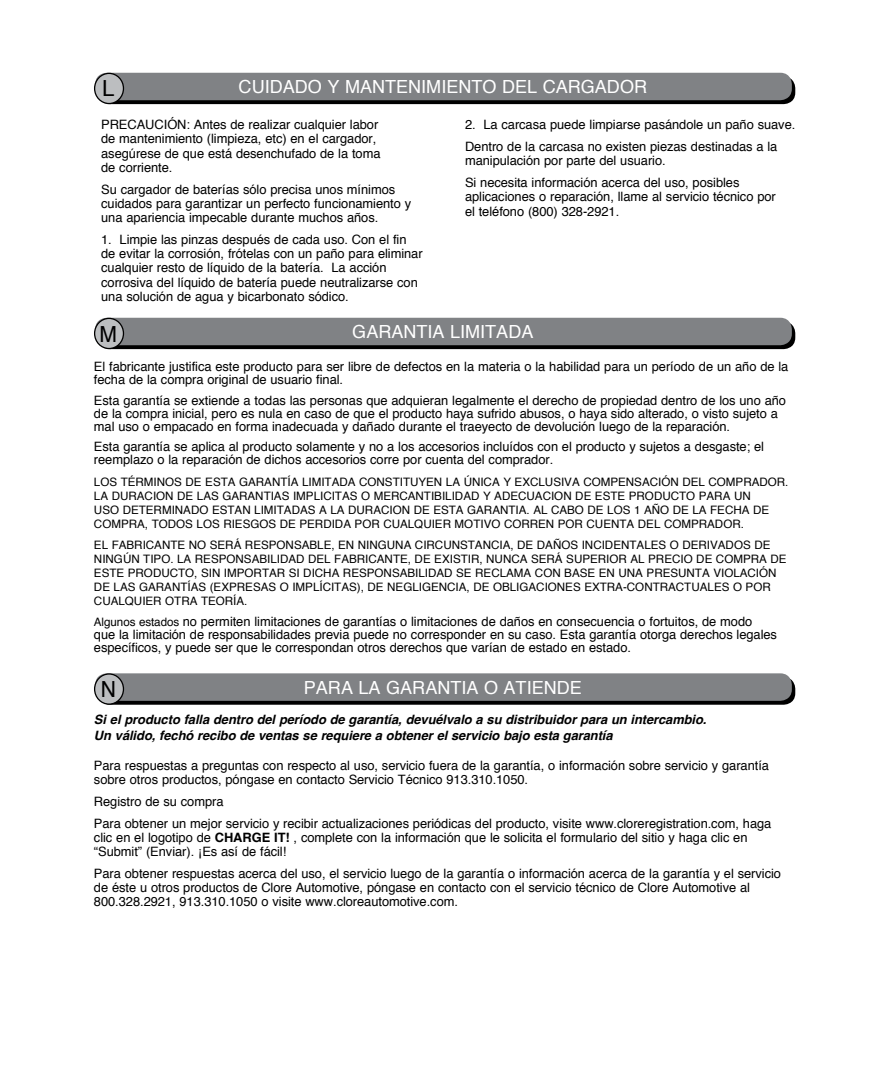
<style>
.page{position:relative;width:882px;height:1080px;background:#fff}
.page>*{position:absolute;margin:0;border:0;box-sizing:border-box;transform-origin:0 0}
.t1{font:22.2px "Helvetica";color:#000;scale:.95 1}
.t2{font:22.2px "Helvetica";color:#000}
.t3{font:18px "Helvetica";color:#fff}
.t4{font:13px/14.2px "Helvetica";letter-spacing:-.005em;color:#000}
.t5{font:italic 700 13px/15.4px "Helvetica";letter-spacing:-.005em;color:#000}
.t6{font:11.6px/14px "Helvetica";color:#000}
.s1{font-size:11.6px}
.s2{font-weight:700}
</style>
<div class="page">
<div style="left:99px;top:322px;width:696px;height:27px;background:linear-gradient(to right,#000,#000);border-radius:12px"></div>
<div style="left:95px;top:318px;width:697px;height:27px;background:#808285;border-radius:12px"></div>
<div style="left:95px;top:318px;width:28px;height:31px;background:#bcbec0;border-radius:50%"></div>
<div style="left:94px;top:318px;width:30px;height:31px;border:1px solid #000;border-radius:50%"></div>
<div style="left:99px;top:677px;width:696px;height:28px;background:#000;border-radius:12px"></div>
<div style="left:95px;top:673px;width:697px;height:28px;background:#808285;border-radius:12px"></div>
<div style="left:95px;top:674px;width:28px;height:30px;background:#bcbec0;border-radius:50%"></div>
<div style="left:94px;top:673px;width:30px;height:32px;border:1px solid #000;border-radius:50%"></div>
<div style="left:99px;top:77px;width:696px;height:27px;background:linear-gradient(to right,#000,#000);border-radius:12px"></div>
<div style="left:95px;top:73px;width:697px;height:27px;background:#808285;border-radius:12px"></div>
<div style="left:95px;top:73px;width:28px;height:31px;background:#bcbec0;border-radius:50%"></div>
<div style="left:94px;top:73px;width:30px;height:31px;border:1px solid #000;border-radius:50%"></div>
<h1 class="t2" style="left:102px;top:71px;width:14px">L</h1>
<h2 class="t3" style="left:239px;top:73px;width:410px">CUIDADO Y MANTENIMIENTO DEL CARGADOR</h2>
<p class="t4" style="left:101px;top:118px;width:281px">PRECAUCIÓN: Antes de realizar cualquier labor de mantenimiento (limpieza, etc) en el cargador, asegúrese de que está desenchufado de la toma de corriente.</p>
<p class="t4" style="left:101px;top:182px;width:312px">Su cargador de baterías sólo precisa unos mínimos cuidados para garantizar un perfecto funcionamiento y una apariencia impecable durante muchos años.</p>
<p class="t4" style="left:101px;top:233px;width:323px">1. Limpie las pinzas después de cada uso. Con el fin de evitar la corrosión, frótelas con un paño para eliminar cualquier resto de líquido de la batería. La acción corrosiva del líquido de batería puede neutralizarse con una solución de agua y bicarbonato sódico.</p>
<p class="t4" style="left:465px;top:114px;width:332px;line-height:22px">2. La carcasa puede limpiarse pasándole un paño suave.<br>Dentro de la carcasa no existen piezas destinadas a la</p>
<p class="t4" style="left:465px;top:150px;width:276px;line-height:22px">manipulación por parte del usuario.<br>Si necesita información acerca del uso, posibles</p>
<p class="t4" style="left:465px;top:190px;width:312px">aplicaciones o reparación, llame al servicio técnico por el teléfono (800) 328-2921.</p>
<h1 class="t1" style="left:100px;top:317px;width:20px">M</h1>
<h2 class="t3" style="left:352px;top:318px;width:183px">GARANTIA LIMITADA</h2>
<p class="t4" style="left:94px;top:361px;width:696px;line-height:13px">El fabricante justifica este producto para ser libre de defectos en la materia o la habilidad para un período de un año de la fecha de la compra original de usuario final.</p>
<p class="t4" style="left:94px;top:394px;width:694px;line-height:13px">Esta garantía se extiende a todas las personas que adquieran legalmente el derecho de propiedad dentro de los uno año de la compra inicial, pero es nula en caso de que el producto haya sufrido abusos, o haya sido alterado, o visto sujeto a mal uso o empacado en forma inadecuada y dañado durante el traeyecto de devolución luego de la reparación.</p>
<p class="t4" style="left:94px;top:441px;width:672px;line-height:13px">Esta garantía se aplica al producto solamente y no a los accesorios incluídos con el producto y sujetos a desgaste; el reemplazo o la reparación de dichos accesorios corre por cuenta del comprador.</p>
<p class="t6" style="left:94px;top:475px;width:696px">LOS TÉRMINOS DE ESTA GARANTÍA LIMITADA CONSTITUYEN LA ÚNICA Y EXCLUSIVA COMPENSACIÓN DEL COMPRADOR.<br>LA DURACION DE LAS GARANTIAS IMPLICITAS O MERCANTIBILIDAD Y ADECUACION DE ESTE PRODUCTO PARA UN<br>USO DETERMINADO ESTAN LIMITADAS A LA DURACION DE ESTA GARANTIA. AL CABO DE LOS 1 AÑO DE LA FECHA DE COMPRA, TODOS LOS RIESGOS DE PERDIDA POR CUALQUIER MOTIVO CORREN POR CUENTA DEL COMPRADOR.</p>
<p class="t6" style="left:94px;top:539px;width:694px">EL FABRICANTE NO SERÁ RESPONSABLE, EN NINGUNA CIRCUNSTANCIA, DE DAÑOS INCIDENTALES O DERIVADOS DE NINGÚN TIPO. LA RESPONSABILIDAD DEL FABRICANTE, DE EXISTIR, NUNCA SERÁ SUPERIOR AL PRECIO DE COMPRA DE ESTE PRODUCTO, SIN IMPORTAR SI DICHA RESPONSABILIDAD SE RECLAMA CON BASE EN UNA PRESUNTA VIOLACIÓN DE LAS GARANTÍAS (EXPRESAS O IMPLÍCITAS), DE NEGLIGENCIA, DE OBLIGACIONES EXTRA-CONTRACTUALES O POR CUALQUIER OTRA TEORÍA.</p>
<p class="t4" style="left:94px;top:615px;width:685px;line-height:13px"><span class="s1">Algunos estados</span> no permiten limitaciones de garantías o limitaciones de daños en consecuencia o fortuitos, de modo<br>que la limitación de responsabilidades previa puede no corresponder en su caso. Esta garantía otorga derechos legales específicos, y puede ser que le correspondan otros derechos que varían de estado en estado.</p>
<h1 class="t1" style="left:101px;top:672px;width:18px">N</h1>
<h2 class="t3" style="left:304px;top:674px;width:280px">PARA LA GARANTIA O ATIENDE</h2>
<p class="t5" style="left:94px;top:712px;width:614px">Si el producto falla dentro del período de garantía, devuélvalo a su distribuidor para un intercambio.<br>Un válido, fechó recibo de ventas se requiere a obtener el servicio bajo esta garantía</p>
<p class="t4" style="left:94px;top:758px;width:677px">Para respuestas a preguntas con respecto al uso, servicio fuera de la garantía, o información sobre servicio y garantía sobre otros productos, póngase en contacto Servicio Técnico 913.310.1050.</p>
<p class="t4" style="left:94px;top:791px;width:679px;line-height:22px">Registro de su compra<br>Para obtener un mejor servicio y recibir actualizaciones periódicas del producto, visite www.cloreregistration.com, haga</p>
<p class="t4" style="left:94px;top:831px;width:655px">clic en el logotipo de <span class="s2">CHARGE IT!</span> , complete con la información que le solicita el formulario del sitio y haga clic en “Submit” (Enviar). ¡Es así de fácil!</p>
<p class="t4" style="left:94px;top:867px;width:689px">Para obtener respuestas acerca del uso, el servicio luego de la garantía o información acerca de la garantía y el servicio de éste u otros productos de Clore Automotive, póngase en contacto con el servicio técnico de Clore Automotive al<br>800.328.2921, 913.310.1050 o visite www.cloreautomotive.com.</p>
</div>
